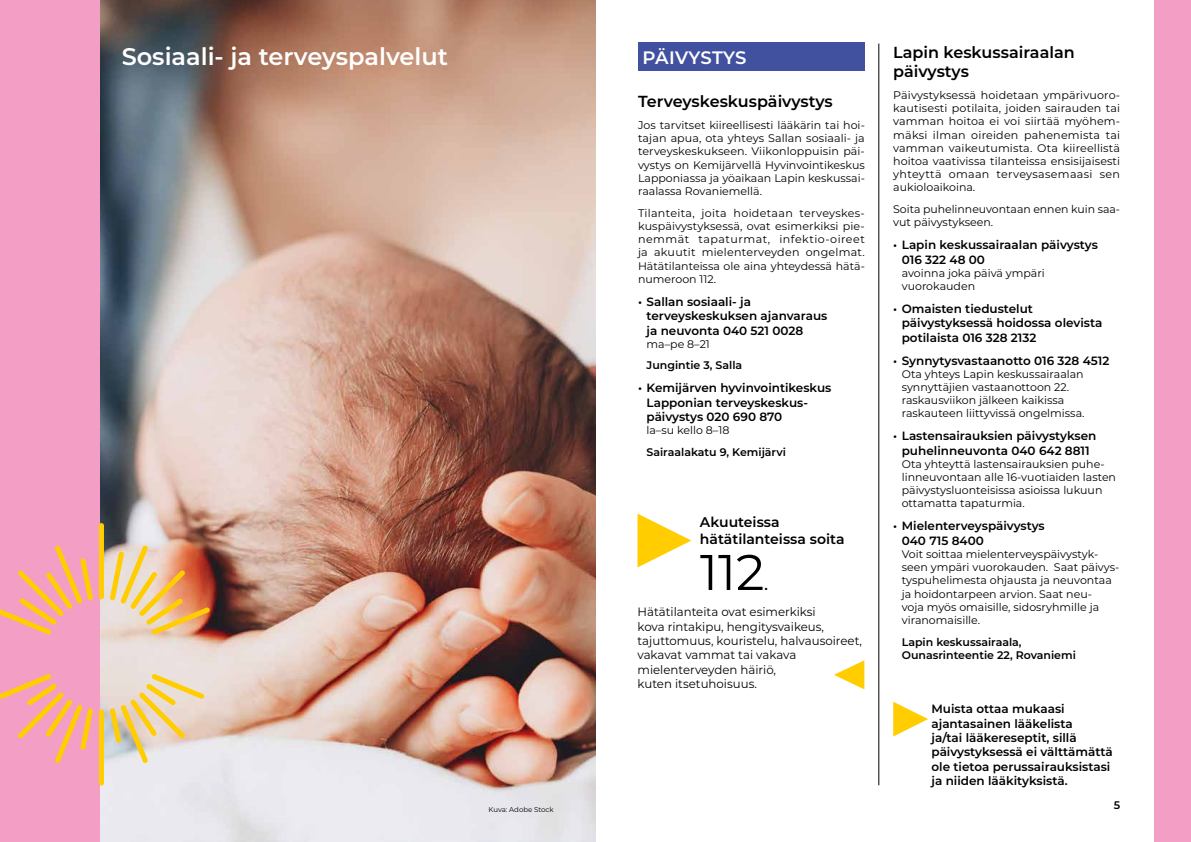
<style>
.page{position:relative;width:1191px;height:842px;background:#fff}
.page>*{position:absolute;margin:0;border:0;box-sizing:border-box;transform-origin:0 0}
.t1{font:50px "Montserrat";color:#000}
.t2{font:600 24px "Montserrat";color:#fff}
.t3{font:600 18px "Montserrat";letter-spacing:.01em;color:#fff}
.t4{font:600 16px/19.2px "Montserrat";color:#000}
.t5{font:600 14px/16.8px "Montserrat";color:#000}
.t6{font:600 12px/14.4px "Montserrat";color:#000}
.t7{font:12px/14.4px "Montserrat";color:#000}
.t8{font:11px/13.2px "Montserrat";color:#000}
.t9{font:600 11px/13.2px "Montserrat";color:#000}
.t10{font:7px "Montserrat";color:#000}
</style>
<div class="page">
<div style="left:1154px;top:0;width:37px;height:842px;background:#f39fc5"></div>
<img style="left:99px;top:0;width:496px;height:842px">
<div style="left:0;top:0;width:99px;height:842px;background:#f39fc5"></div>
<svg style="left:0;top:674px;width:93px;height:89px"></svg>
<div style="left:99px;top:709px;width:5px;height:76px;background:#ffcd00;border-radius:3px"></div>
<svg style="left:110px;top:674px;width:94px;height:89px"></svg>
<svg style="left:110px;top:546px;width:100px;height:88px"></svg>
<div style="left:99px;top:523px;width:5px;height:76px;background:#ffcd00;border-radius:3px"></div>
<svg style="left:0;top:546px;width:93px;height:88px"></svg>
<div style="left:638px;top:43px;width:227px;height:28px;background:#42519f"></div>
<svg style="left:893px;top:702px;width:35px;height:34px"></svg>
<hr style="left:878px;top:44px;width:1px;height:741px;background:#000">
<svg style="left:637px;top:514px;width:54px;height:53px"></svg>
<svg style="left:834px;top:660px;width:30px;height:29px"></svg>
<h2 class="t2" style="left:122px;top:40px;width:328px">Sosiaali- ja terveyspalvelut</h2>
<p class="t10" style="left:488px;top:805px;width:67px">Kuva: Adobe Stock</p>
<h3 class="t3" style="left:642px;top:45px;width:105px">PÄIVYSTYS</h3>
<h3 class="t4" style="left:638px;top:91px;width:196px">Terveyskeskuspäivystys</h3>
<p class="t8" style="left:638px;top:118px;width:228px;text-align:justify">Jos tarvitset kiireellisesti lääkärin tai hoi&shy;tajan apua, ota yhteys Sallan sosiaali- ja terveyskeskukseen. Viikonloppuisin päi&shy;vystys on Kemijärvellä Hyvinvointikeskus Lapponiassa ja yöaikaan Lapin keskussai&shy;raalassa Rovaniemellä.</p>
<p class="t8" style="left:638px;top:206px;width:228px;text-align:justify">Tilanteita, joita hoidetaan terveyskes&shy;kuspäivystyksessä, ovat esimerkiksi pie&shy;nemmät tapaturmat, infektio-oireet ja akuutit mielenterveyden ongelmat.<br>Hätätilanteissa ole aina yhteydessä hätä&shy;numeroon 112.</p>
<p class="t6" style="left:646px;top:294px;width:182px;text-indent:-9px">• Sallan sosiaali- ja terveyskeskuksen ajanvaraus ja neuvonta 040 521 0028</p>
<p class="t8" style="left:646px;top:337px;width:65px">ma–pe 8–21</p>
<p class="t9" style="left:646px;top:358px;width:97px">Jungintie 3, Salla</p>
<p class="t6" style="left:646px;top:380px;width:186px;text-indent:-9px">• Kemijärven hyvinvointikeskus<br>Lapponian terveyskeskus&shy;päivystys 020 690 870</p>
<p class="t8" style="left:646px;top:423px;width:84px">la–su kello 8–18</p>
<p class="t9" style="left:646px;top:445px;width:141px">Sairaalakatu 9, Kemijärvi</p>
<p class="t5" style="left:700px;top:513px;width:146px">Akuuteissa hätätilanteissa soita</p>
<h1 class="t1" style="left:700px;top:538px;width:66px">112</h1>
<p class="t5" style="left:764px;top:576px;width:5px">.</p>
<p class="t7" style="left:637px;top:604px;width:226px">Hätätilanteita ovat esimerkiksi<br>kova rintakipu, hengitysvaikeus, tajuttomuus, kouristelu, halvausoireet, vakavat vammat tai vakava mielenterveyden häiriö,<br>kuten itsetuhoisuus.</p>
<h3 class="t4" style="left:893px;top:42px;width:183px">Lapin keskussairaalan päivystys</h3>
<p class="t8" style="left:893px;top:88px;width:228px;text-align:justify">Päivystyksessä hoidetaan ympärivuoro&shy;kautisesti potilaita, joiden sairauden tai vamman hoitoa ei voi siirtää myöhem&shy;mäksi ilman oireiden pahenemista tai vamman vaikeutumista. Ota kiireellistä hoitoa vaativissa tilanteissa ensisijaisesti yhteyttä omaan terveysasemaasi sen aukioloaikoina.</p>
<p class="t8" style="left:893px;top:202px;width:228px">Soita puhelinneuvontaan ennen kuin saa&shy;vut päivystykseen.</p>
<p class="t6" style="left:901px;top:237px;width:198px;text-indent:-9px">• Lapin keskussairaalan päivystys<br>016 322 48 00</p>
<p class="t8" style="left:901px;top:266px;width:144px">avoinna joka päivä ympäri vuorokauden</p>
<p class="t6" style="left:901px;top:301px;width:202px;text-indent:-9px">• Omaisten tiedustelut päivystyksessä hoidossa olevista potilaista 016 328 2132</p>
<p class="t6" style="left:893px;top:353px;width:218px">• Synnytysvastaanotto 016 328 4512</p>
<p class="t8" style="left:901px;top:367px;width:184px">Ota yhteys Lapin keskussairaalan synnyttäjien vastaanottoon 22. raskausviikon jälkeen kaikissa raskauteen liittyvissä ongelmissa.</p>
<p class="t6" style="left:893px;top:428px;width:205px;text-align:center">• Lastensairauksien päivystyksen puhelinneuvonta 040 642 8811</p>
<p class="t8" style="left:901px;top:457px;width:216px">Ota yhteyttä lastensairauksien puhe&shy;linneuvontaan alle 16-vuotiaiden lasten päivystysluonteisissa asioissa lukuun ottamatta tapaturmia.</p>
<p class="t6" style="left:901px;top:518px;width:144px;text-indent:-9px">• Mielenterveyspäivystys<br>040 715 8400</p>
<p class="t8" style="left:901px;top:547px;width:219px">Voit soittaa mielenterveyspäivystyk&shy;seen ympäri vuorokauden. Saat päivys&shy;tyspuhelimesta ohjausta ja neuvontaa ja hoidontarpeen arvion. Saat neu-<br>voja myös omaisille, sidosryhmille ja viranomaisille.</p>
<p class="t9" style="left:901px;top:635px;width:176px">Lapin keskussairaala,<br>Ounasrinteentie 22, Rovaniemi</p>
<p class="t6" style="left:931px;top:701px;width:183px">Muista ottaa mukaasi ajantasainen lääkelista<br>ja/tai lääkereseptit, sillä päivystyksessä ei välttämättä ole tietoa perussairauksistasi ja niiden lääkityksistä.</p>
<p class="t9" style="left:1113px;top:798px;width:8px">5</p>
</div>
